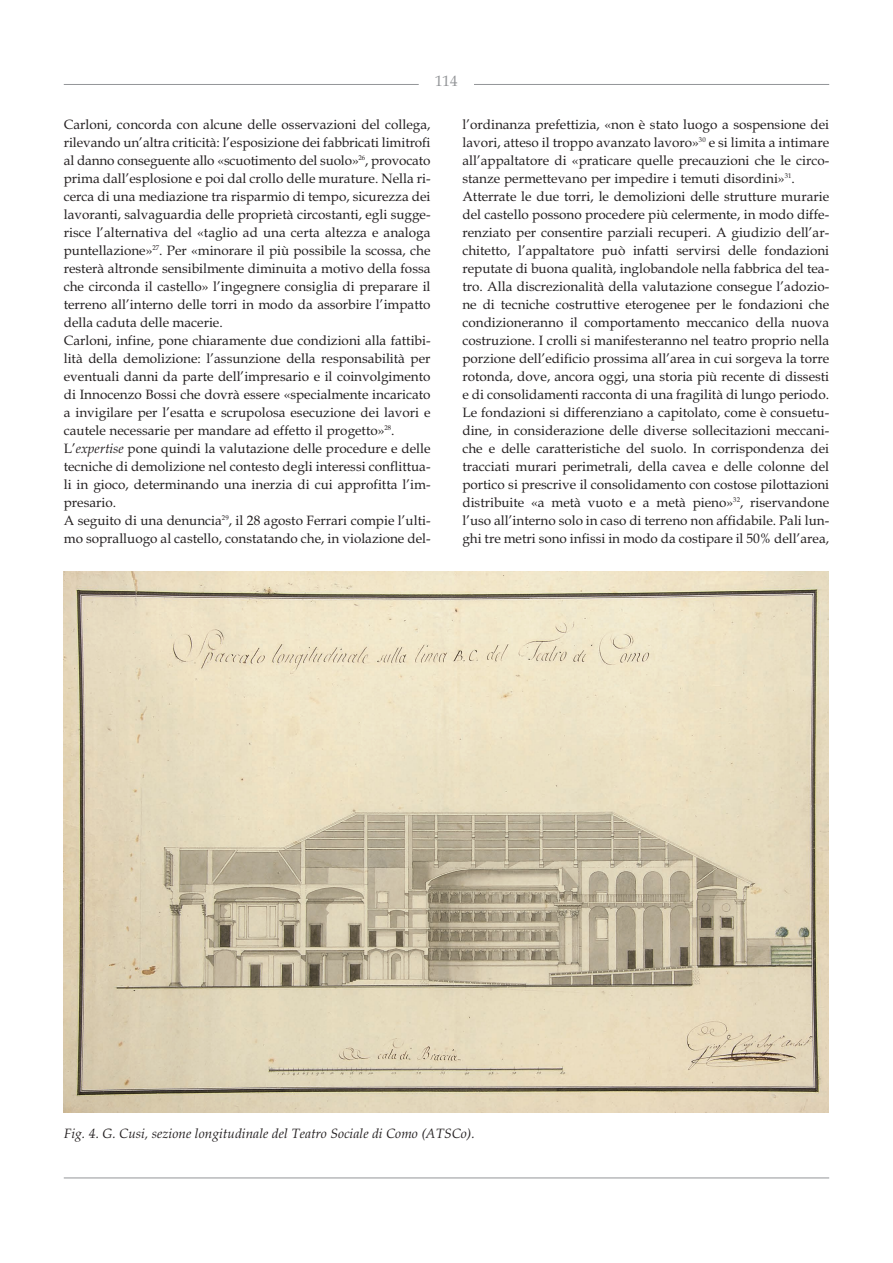
<style>
.page{position:relative;width:893px;height:1263px;background:#fff}
.page>*{position:absolute;margin:0;border:0;box-sizing:border-box;transform-origin:0 0}
.t1{font:15px "Book Antiqua";color:#939598}
.t2{font:13.5px/18px "Book Antiqua";color:#231f20;text-align:justify}
.t3{font:italic 13.5px "Book Antiqua";letter-spacing:.005em;color:#231f20}
.s1{font-style:italic}
</style>
<div class="page">
<hr style="left:64px;top:84px;width:355px;height:1px;background:#939598">
<hr style="left:474px;top:84px;width:355px;height:1px;background:#939598">
<hr style="left:64px;top:1177px;width:765px;height:1px;background:#939598">
<img style="left:64px;top:572px;width:765px;height:540px">
<p class="t1" style="left:435px;top:75px;width:24px">114</p>
<p class="t2" style="left:64px;top:117px;width:368px">Carloni, concorda con alcune delle osservazioni del collega, rilevando un’altra criticità: l’esposizione dei fabbricati limitrofi al danno conseguente allo «scuotimento del suolo»<sup>26</sup>, provocato prima dall’esplosione e poi dal crollo delle murature. Nella ri&shy;cerca di una mediazione tra risparmio di tempo, sicurezza dei lavoranti, salvaguardia delle proprietà circostanti, egli sugge&shy;risce l’alternativa del «taglio ad una certa altezza e analoga puntellazione»<sup>27</sup>. Per «minorare il più possibile la scossa, che resterà altronde sensibilmente diminuita a motivo della fossa che circonda il castello» l’ingegnere consiglia di preparare il terreno all’interno delle torri in modo da assorbire l’impatto della caduta delle macerie.</p>
<p class="t2" style="left:64px;top:333px;width:368px">Carloni, infine, pone chiaramente due condizioni alla fattibi&shy;lità della demolizione: l’assunzione della responsabilità per eventuali danni da parte dell’impresario e il coinvolgimento di Innocenzo Bossi che dovrà essere «specialmente incaricato a invigilare per l’esatta e scrupolosa esecuzione dei lavori e cautele necessarie per mandare ad effetto il progetto»<sup>28</sup>.</p>
<p class="t2" style="left:64px;top:441px;width:368px">L’<span class="s1">expertise</span> pone quindi la valutazione delle procedure e delle tecniche di demolizione nel contesto degli interessi conflittua&shy;li in gioco, determinando una inerzia di cui approfitta l’im&shy;presario.</p>
<p class="t2" style="left:64px;top:513px;width:368px">A seguito di una denuncia<sup>29</sup>, il 28 agosto Ferrari compie l’ulti&shy;mo sopralluogo al castello, constatando che, in violazione del-</p>
<p class="t2" style="left:462px;top:117px;width:368px">l’ordinanza prefettizia, «non è stato luogo a sospensione dei lavori, atteso il troppo avanzato lavoro»<sup>30</sup> e si limita a intimare all’appaltatore di «praticare quelle precauzioni che le circo&shy;stanze permettevano per impedire i temuti disordini»<sup>31</sup>.</p>
<p class="t2" style="left:462px;top:189px;width:368px">Atterrate le due torri, le demolizioni delle strutture murarie del castello possono procedere più celermente, in modo diffe&shy;renziato per consentire parziali recuperi. A giudizio dell’ar&shy;chitetto, l’appaltatore può infatti servirsi delle fondazioni reputate di buona qualità, inglobandole nella fabbrica del tea&shy;tro. Alla discrezionalità della valutazione consegue l’adozio&shy;ne di tecniche costruttive eterogenee per le fondazioni che condizioneranno il comportamento meccanico della nuova costruzione. I crolli si manifesteranno nel teatro proprio nella porzione dell’edificio prossima all’area in cui sorgeva la torre rotonda, dove, ancora oggi, una storia più recente di dissesti e di consolidamenti racconta di una fragilità di lungo periodo.</p>
<p class="t2" style="left:462px;top:405px;width:368px">Le fondazioni si differenziano a capitolato, come è consuetu&shy;dine, in considerazione delle diverse sollecitazioni meccani&shy;che e delle caratteristiche del suolo. In corrispondenza dei tracciati murari perimetrali, della cavea e delle colonne del portico si prescrive il consolidamento con costose pilottazioni distribuite «a metà vuoto e a metà pieno»<sup>32</sup>, riservandone l’uso all’interno solo in caso di terreno non affidabile. Pali lun&shy;ghi tre metri sono infissi in modo da costipare il 50% dell’area,</p>
<p class="t3" style="left:64px;top:1128px;width:412px">Fig. 4. G. Cusi, sezione longitudinale del Teatro Sociale di Como (ATSCo).</p>
</div>
